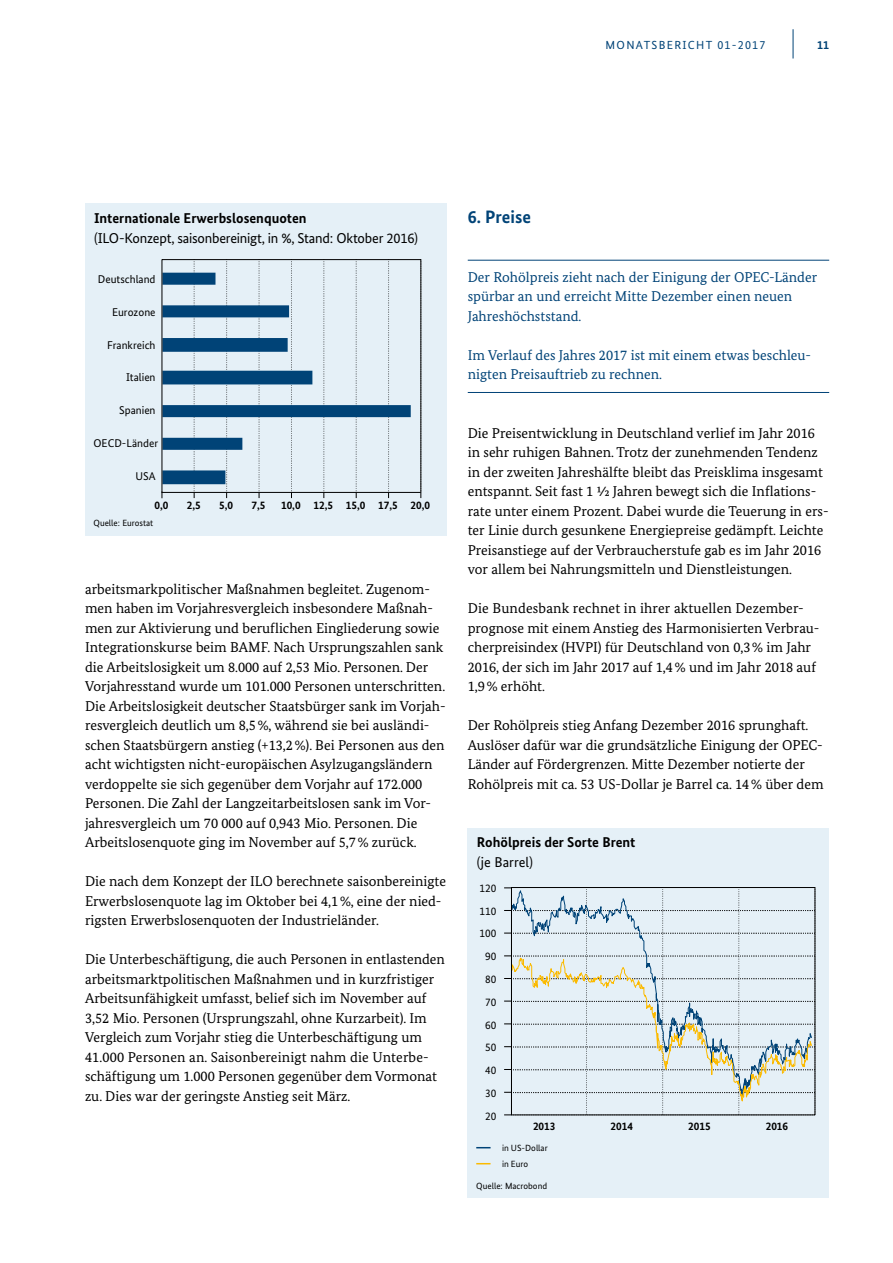
<style>
.page{position:relative;width:893px;height:1263px;background:#fff}
.page>*{position:absolute;margin:0;border:0;box-sizing:border-box;transform-origin:0 0}
.t1{font:700 18px "Bundes Sans";letter-spacing:.005em;color:#004377}
.t2{font:14.25px/19.5px "Bundes Serif";color:#000}
.t3{font:14.25px/19.5px "Bundes Serif";color:#004377}
.t4{font:14.25px/19.5px "Bundes Sans";letter-spacing:-.015em;color:#000}
.t5{font:700 14.25px/19.5px "Bundes Sans";color:#000}
.t6{font:700 12px "Bundes Sans";color:#004275}
.t7{font:11.7px "Bundes Sans";letter-spacing:.11em;color:#004377}
.t8{font:11.25px/22.8px "Bundes Sans";color:#000}
.t9{font:700 11.25px "Bundes Sans";color:#000}
.t10{font:9px/16px "Bundes Sans";color:#000}
.s1{font-size:12px}
.s2{font-weight:700}
.s3{font-weight:400}
</style>
<div class="page">
<hr style="left:793px;top:29px;width:1px;height:30px;background:#004377">
<hr style="left:468px;top:260px;width:361px;height:1px;background:#004377">
<hr style="left:468px;top:392px;width:361px;height:1px;background:#004377">
<div style="left:85px;top:204px;width:361px;height:332px;background:#e5f0f7"></div>
<svg style="left:161px;top:259px;width:260px;height:240px"></svg>
<svg style="left:420px;top:259px;width:2px;height:239px"></svg>
<div style="left:468px;top:828px;width:361px;height:369px;background:#e5f0f7"></div>
<svg style="left:476px;top:1147px;width:15px;height:1px"></svg>
<svg style="left:476px;top:1163px;width:15px;height:1px"></svg>
<svg style="left:504px;top:887px;width:312px;height:229px"></svg>
<svg style="left:511px;top:887px;width:304px;height:229px"></svg>
<p class="t7" style="left:606px;top:38px;width:161px">MONATSBERICHT <span class="s1">01-2017</span></p>
<p class="t6" style="left:817px;top:37px;width:13px">11</p>
<p class="t4" style="left:94px;top:209px;width:326px"><span class="s2">Internationale Erwerbslosenquoten<br></span>(ILO-Konzept, saisonbereinigt, in %, Stand: Oktober 2016)</p>
<p class="t8" style="left:98px;top:268px;width:59px">Deutschland</p>
<p class="t8" style="left:112px;top:300px;width:45px">Eurozone</p>
<p class="t8" style="left:107px;top:333px;width:50px">Frankreich</p>
<p class="t8" style="left:126px;top:366px;width:31px">Italien</p>
<p class="t8" style="left:119px;top:399px;width:38px">Spanien</p>
<p class="t8" style="left:94px;top:432px;width:66px">OECD-Länder</p>
<p class="t8" style="left:135px;top:464px;width:22px">USA</p>
<p class="t9" style="left:154px;top:498px;width:15px">0,0</p>
<p class="t9" style="left:187px;top:498px;width:15px">2,5</p>
<p class="t9" style="left:219px;top:498px;width:15px">5,0</p>
<p class="t9" style="left:251px;top:498px;width:15px">7,5</p>
<p class="t9" style="left:281px;top:498px;width:151px">10,0 12,5 15,0 17,5 20,0</p>
<p class="t10" style="left:94px;top:515px;width:61px">Quelle: Eurostat</p>
<p class="t2" style="left:85px;top:579px;width:362px">arbeitsmarkpolitischer Maßnahmen begleitet. Zugenom&shy;men haben im Vorjahresvergleich insbesondere Maßnah&shy;men zur Aktivierung und beruflichen Eingliederung sowie Integrationskurse beim BAMF. Nach Ursprungszahlen sank die Arbeitslosigkeit um 8.000 auf 2,53 Mio. Personen. Der Vorjahresstand wurde um 101.000 Personen unterschritten.<br>Die Arbeitslosigkeit deutscher Staatsbürger sank im Vorjah&shy;resvergleich deutlich um 8,5%, während sie bei ausländi&shy;schen Staatsbürgern anstieg (+13,2%). Bei Personen aus den acht wichtigsten nicht-europäischen Asylzugangsländern verdoppelte sie sich gegenüber dem Vorjahr auf 172.000<br>Personen. Die Zahl der Langzeitarbeitslosen sank im Vor&shy;jahresvergleich um 70 000 auf 0,943 Mio. Personen. Die Arbeitslosenquote ging im November auf 5,7% zurück.</p>
<p class="t2" style="left:85px;top:872px;width:362px">Die nach dem Konzept der ILO berechnete saisonbereinigte<br>Erwerbslosenquote lag im Oktober bei 4,1%, eine der nied&shy;rigsten Erwerbslosenquoten der Industrieländer.</p>
<p class="t2" style="left:85px;top:950px;width:361px">Die Unterbeschäftigung, die auch Personen in entlastenden arbeitsmarktpolitischen Maßnahmen und in kurzfristiger Arbeitsunfähigkeit umfasst, belief sich im November auf 3,52 Mio. Personen (Ursprungszahl, ohne Kurzarbeit). Im Vergleich zum Vorjahr stieg die Unterbeschäftigung um 41.000 Personen an. Saisonbereinigt nahm die Unterbe&shy;schäftigung um 1.000 Personen gegenüber dem Vormonat zu. Dies war der geringste Anstieg seit März.</p>
<h3 class="t1" style="left:468px;top:206px;width:65px">6. Preise</h3>
<p class="t3" style="left:468px;top:267px;width:351px">Der Rohölpreis zieht nach der Einigung der OPEC-Länder spürbar an und erreicht Mitte Dezember einen neuen<br>Jahreshöchststand.</p>
<p class="t3" style="left:468px;top:345px;width:345px">Im Verlauf des Jahres 2017 ist mit einem etwas beschleu&shy;nigten Preisauftrieb zu rechnen.</p>
<p class="t2" style="left:468px;top:423px;width:362px">Die Preisentwicklung in Deutschland verlief im Jahr 2016 in sehr ruhigen Bahnen. Trotz der zunehmenden Tendenz in der zweiten Jahreshälfte bleibt das Preisklima insgesamt entspannt. Seit fast 1 ½ Jahren bewegt sich die Inflations&shy;rate unter einem Prozent. Dabei wurde die Teuerung in ers&shy;ter Linie durch gesunkene Energiepreise gedämpft. Leichte Preisanstiege auf der Verbraucherstufe gab es im Jahr 2016 vor allem bei Nahrungsmitteln und Dienstleistungen.</p>
<p class="t2" style="left:468px;top:599px;width:353px">Die Bundesbank rechnet in ihrer aktuellen Dezember&shy;prognose mit einem Anstieg des Harmonisierten Verbrau&shy;cherpreisindex (HVPI) für Deutschland von 0,3% im Jahr 2016, der sich im Jahr 2017 auf 1,4% und im Jahr 2018 auf 1,9% erhöht.</p>
<p class="t2" style="left:468px;top:716px;width:357px">Der Rohölpreis stieg Anfang Dezember 2016 sprunghaft.<br>Auslöser dafür war die grundsätzliche Einigung der OPEC-Länder auf Fördergrenzen. Mitte Dezember notierte der Rohölpreis mit ca. 53 US-Dollar je Barrel ca. 14% über dem</p>
<p class="t5" style="left:477px;top:833px;width:160px">Rohölpreis der Sorte Brent <span class="s3">(je Barrel)</span></p>
<p class="t8" style="left:480px;top:876px;width:18px">120</p>
<p class="t8" style="left:480px;top:899px;width:18px">110<br>100</p>
<p class="t8" style="left:485px;top:945px;width:13px">90</p>
<p class="t8" style="left:485px;top:967px;width:13px;text-align:justify">80<br>70<br>60<br>50<br>40</p>
<p class="t8" style="left:485px;top:1081px;width:13px">30<br>20</p>
<p class="t9" style="left:533px;top:1119px;width:24px">2013</p>
<p class="t9" style="left:611px;top:1119px;width:24px">2014</p>
<p class="t9" style="left:688px;top:1119px;width:24px">2015</p>
<p class="t9" style="left:766px;top:1119px;width:24px">2016</p>
<p class="t10" style="left:502px;top:1140px;width:47px">in US-Dollar in Euro</p>
<p class="t10" style="left:476px;top:1178px;width:72px">Quelle: Macrobond</p>
</div>
